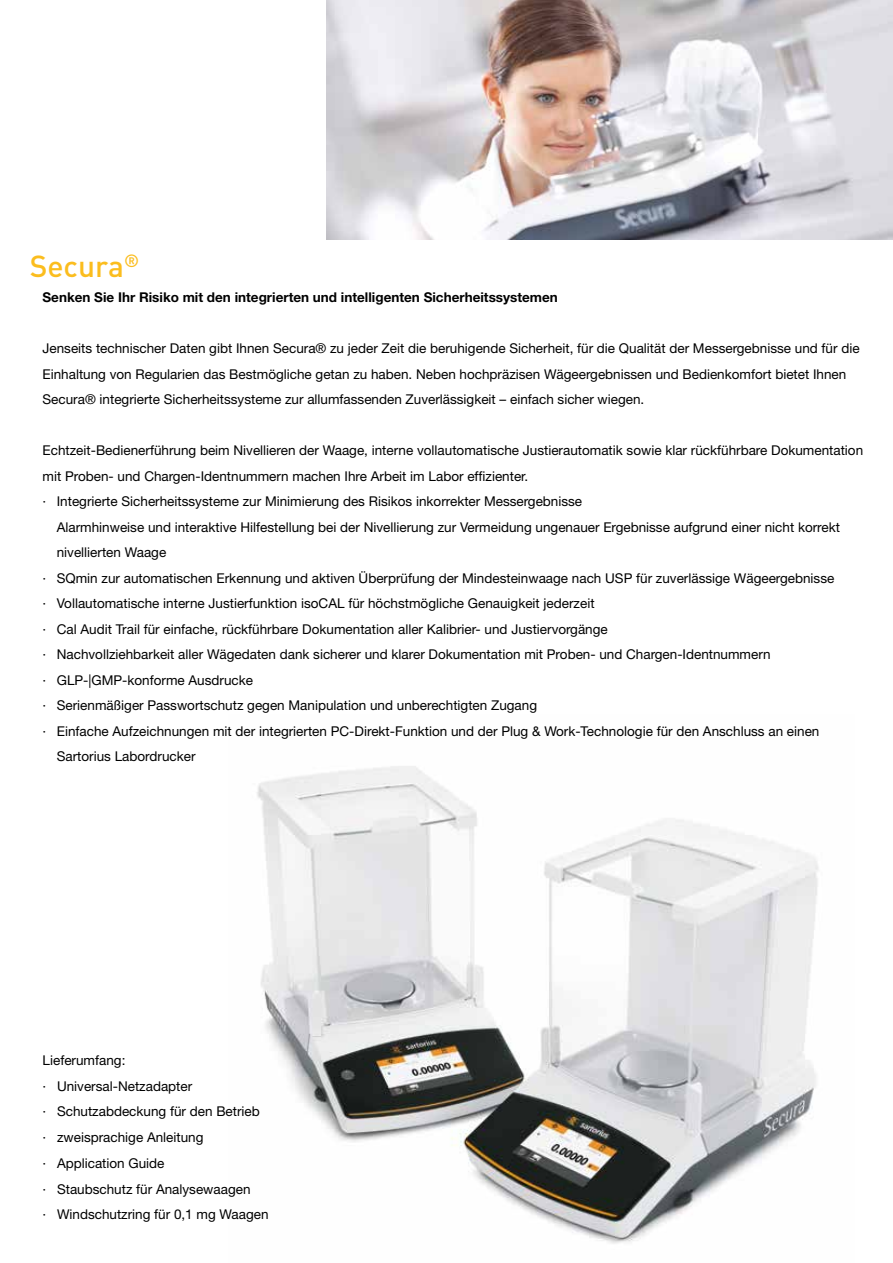
<style>
.page{position:relative;width:893px;height:1263px;background:#fff}
.page>*{position:absolute;margin:0;border:0;box-sizing:border-box;transform-origin:0 0}
.t1{font:500 30px "DIN Pro";color:#fbbd1e}
.t2{font:13.5px/25.8px "Helvetica Neue";color:#000}
.t3{font:700 13.5px "Helvetica Neue";color:#000}
</style>
<div class="page">
<img style="left:257px;top:766px;width:562px;height:478px">
<img style="left:326px;top:0;width:567px;height:240px">
<h1 class="t1" style="left:30px;top:241px;width:111px">Secura<sup>®</sup></h1>
<p class="t3" style="left:43px;top:289px;width:517px">Senken Sie Ihr Risiko mit den integrierten und intelligenten Sicherheitssystemen</p>
<p class="t2" style="left:43px;top:335px;width:819px">Jenseits technischer Daten gibt Ihnen Secura® zu jeder Zeit die beruhigende Sicherheit, für die Qualität der Messergebnisse und für die<br>Einhaltung von Regularien das Bestmögliche getan zu haben. Neben hochpräzisen Wägeergebnissen und Bedienkomfort bietet Ihnen<br>Secura® integrierte Sicherheitssysteme zur allumfassenden Zuverlässigkeit – einfach sicher wiegen.</p>
<p class="t2" style="left:43px;top:437px;width:822px">Echtzeit-Bedienerführung beim Nivellieren der Waage, interne vollautomatische Justierautomatik sowie klar rückführbare Dokumentation</p>
<p class="t2" style="left:43px;top:463px;width:487px">mit Proben- und Chargen-Identnummern machen Ihre Arbeit im Labor effizienter.</p>
<p class="t2" style="left:43px;top:488px;width:541px">· Integrierte Sicherheitssysteme zur Minimierung des Risikos inkorrekter Messergebnisse</p>
<p class="t2" style="left:57px;top:514px;width:785px">Alarmhinweise und interaktive Hilfestellung bei der Nivellierung zur Vermeidung ungenauer Ergebnisse aufgrund einer nicht korrekt</p>
<p class="t2" style="left:57px;top:539px;width:111px">nivellierten Waage</p>
<p class="t2" style="left:43px;top:565px;width:793px">· SQmin zur automatischen Erkennung und aktiven Überprüfung der Mindesteinwaage nach USP für zuverlässige Wägeergebnisse</p>
<p class="t2" style="left:43px;top:590px;width:554px">· Vollautomatische interne Justierfunktion isoCAL für höchstmögliche Genauigkeit jederzeit</p>
<p class="t2" style="left:43px;top:616px;width:567px">· Cal Audit Trail für einfache, rückführbare Dokumentation aller Kalibrier- und Justiervorgänge</p>
<p class="t2" style="left:43px;top:641px;width:730px">· Nachvollziehbarkeit aller Wägedaten dank sicherer und klarer Dokumentation mit Proben- und Chargen-Identnummern</p>
<p class="t2" style="left:43px;top:667px;width:212px">· GLP-|GMP-konforme Ausdrucke</p>
<p class="t2" style="left:43px;top:692px;width:496px">· Serienmäßiger Passwortschutz gegen Manipulation und unberechtigten Zugang</p>
<p class="t2" style="left:43px;top:718px;width:778px">· Einfache Aufzeichnungen mit der integrierten PC-Direkt-Funktion und der Plug &amp; Work-Technologie für den Anschluss an einen</p>
<p class="t2" style="left:57px;top:743px;width:140px">Sartorius Labordrucker</p>
<p class="t2" style="left:43px;top:1047px;width:227px">Lieferumfang:<br>· Universal-Netzadapter<br>· Schutzabdeckung für den Betrieb<br>· zweisprachige Anleitung<br>· Application Guide<br>· Staubschutz für Analysewaagen<br>· Windschutzring für 0,1 mg Waagen</p>
</div>
